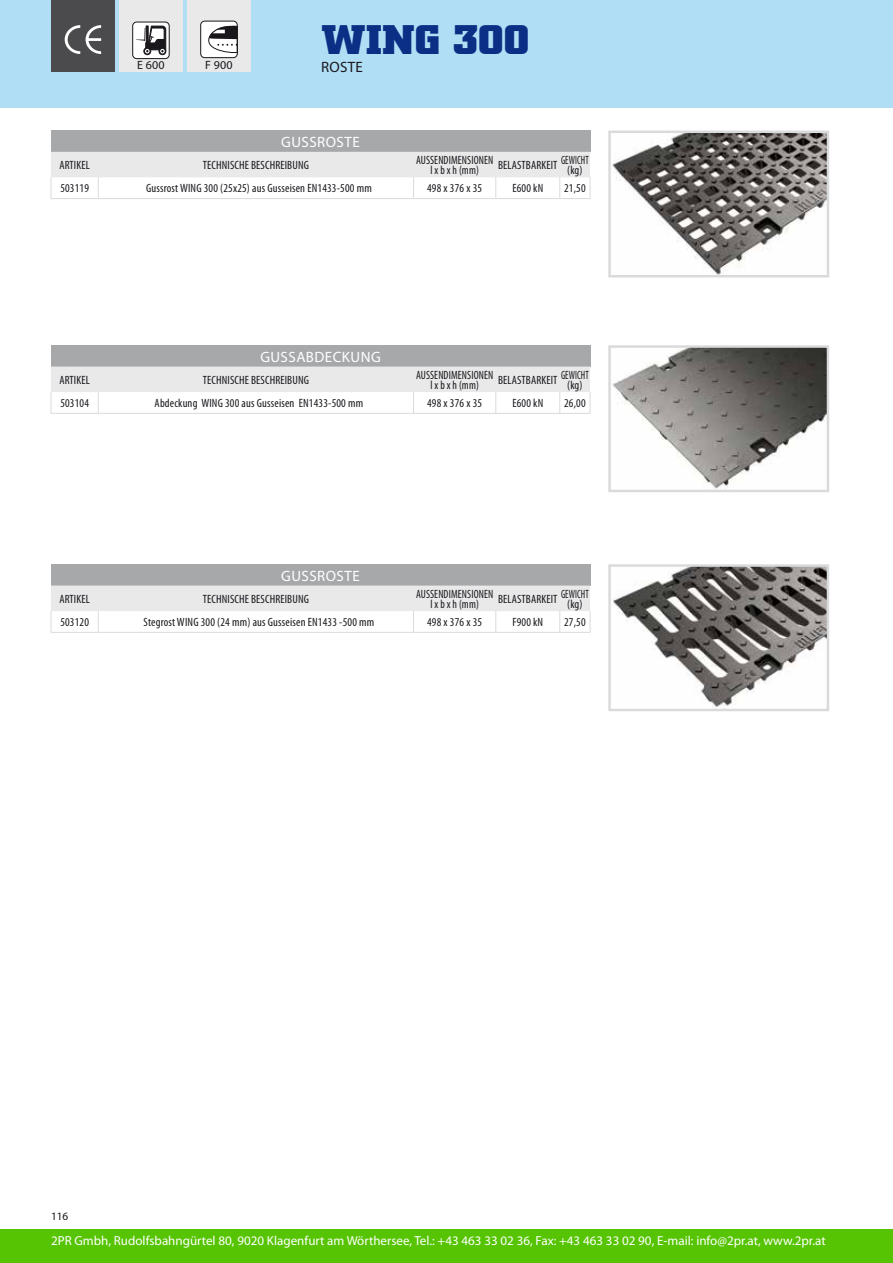
<style>
.page{position:relative;width:893px;height:1263px;background:#fff}
.page>*{position:absolute;margin:0;border:0;box-sizing:border-box;transform-origin:0 0}
.t1{font:700 42px "Square Slabserif 711 BT";color:#0a2f85;scale:1.1 1}
.t2{font:15px "Myriad Pro";letter-spacing:.03em;color:#fff}
.t3{font:15px "Myriad Pro";letter-spacing:.02em;color:#1a171c}
.t4{font:13.05px "Myriad Pro";color:#fff}
.t5{font:condensed 12px "Myriad Pro";letter-spacing:.01em;color:#1a171c}
.t6{font:condensed 12px/10.5px "Myriad Pro";letter-spacing:.01em;color:#1a171c;text-align:center;scale:.93 1}
.t7{font:12px "Myriad Pro";letter-spacing:.015em;color:#1a171c}
.t8{font:11.25px "Myriad Pro";color:#1a171c}
</style>
<div class="page">
<div style="left:0;top:1229px;width:893px;height:34px;background:#56c403"></div>
<div style="left:0;top:0;width:893px;height:107px;background:#b0dff5"></div>
<div style="left:51px;top:0;width:64px;height:72px;background:#4b4b4d"></div>
<svg style="left:65px;top:25px;width:15px;height:29px"></svg>
<svg style="left:86px;top:25px;width:15px;height:29px"></svg>
<img style="left:612px;top:348px;width:214px;height:141px">
<div style="left:608px;top:345px;width:221px;height:147px;border:2px solid #d9dadb"></div>
<img style="left:612px;top:134px;width:214px;height:140px">
<div style="left:608px;top:131px;width:221px;height:146px;border:2px solid #d9dadb"></div>
<img style="left:612px;top:567px;width:214px;height:140px">
<div style="left:608px;top:564px;width:221px;height:147px;border:2px solid #d9dadb"></div>
<div style="left:51px;top:131px;width:539px;height:21px;background:#a7a8aa"></div>
<svg style="left:51px;top:152px;width:540px;height:46px"></svg>
<hr style="left:51px;top:198px;width:47px;height:1px;background:#d9dadb">
<hr style="left:98px;top:198px;width:315px;height:1px;background:#d9dadb">
<hr style="left:413px;top:198px;width:83px;height:1px;background:#d9dadb">
<hr style="left:496px;top:198px;width:64px;height:1px;background:#d9dadb">
<hr style="left:560px;top:198px;width:30px;height:1px;background:#d9dadb">
<div style="left:51px;top:345px;width:539px;height:22px;background:#a7a8aa"></div>
<svg style="left:51px;top:367px;width:540px;height:46px"></svg>
<hr style="left:51px;top:413px;width:47px;height:1px;background:#d9dadb">
<hr style="left:98px;top:413px;width:315px;height:1px;background:#d9dadb">
<hr style="left:413px;top:413px;width:83px;height:1px;background:#d9dadb">
<hr style="left:496px;top:413px;width:64px;height:1px;background:#d9dadb">
<hr style="left:560px;top:413px;width:30px;height:1px;background:#d9dadb">
<div style="left:51px;top:564px;width:539px;height:22px;background:#a7a8aa"></div>
<svg style="left:51px;top:586px;width:540px;height:46px"></svg>
<hr style="left:51px;top:632px;width:47px;height:1px;background:#d9dadb">
<hr style="left:98px;top:632px;width:315px;height:1px;background:#d9dadb">
<hr style="left:413px;top:632px;width:83px;height:1px;background:#d9dadb">
<hr style="left:496px;top:632px;width:64px;height:1px;background:#d9dadb">
<hr style="left:560px;top:632px;width:30px;height:1px;background:#d9dadb">
<div style="left:119px;top:0;width:64px;height:72px;background:#e9e9ea"></div>
<svg style="left:133px;top:22px;width:36px;height:37px"></svg>
<div style="left:132px;top:22px;width:37px;height:37px;border:1px solid #1a171c;border-radius:4px"></div>
<div style="left:144px;top:48px;width:7px;height:7px;border:1px solid #1a171c;border-radius:50%"></div>
<div style="left:159px;top:48px;width:7px;height:7px;border:1px solid #1a171c;border-radius:50%"></div>
<svg style="left:136px;top:26px;width:30px;height:28px"></svg>
<div style="left:187px;top:0;width:64px;height:72px;background:#e9e9ea"></div>
<div style="left:201px;top:21px;width:36px;height:36px;background:#fff;border-radius:4px"></div>
<div style="left:200px;top:21px;width:38px;height:37px;border:1px solid #1a171c;border-radius:4px"></div>
<svg style="left:208px;top:26px;width:30px;height:27px"></svg>
<h1 class="t1" style="left:321px;top:14px;width:191px">WING 300</h1>
<p class="t7" style="left:137px;top:59px;width:29px">E 600</p>
<p class="t7" style="left:205px;top:59px;width:29px">F 900</p>
<p class="t3" style="left:321px;top:59px;width:43px">ROSTE</p>
<p class="t2" style="left:281px;top:134px;width:80px">GUSSROSTE</p>
<p class="t5" style="left:59px;top:159px;width:32px">ARTIKEL</p>
<p class="t5" style="left:203px;top:159px;width:108px">TECHNISCHE BESCHREIBUNG</p>
<p class="t6" style="left:416px;top:155px;width:85px">AUSSENDIMENSIONEN l x b x h (mm)</p>
<p class="t5" style="left:498px;top:159px;width:92px">BELASTBARKEIT GEWICHT</p>
<p class="t5" style="left:567px;top:164px;width:17px">(kg)</p>
<p class="t5" style="left:60px;top:182px;width:30px">503119</p>
<p class="t5" style="left:146px;top:182px;width:227px">Gussrost WING 300 (25x25) aus Gusseisen EN1433-500 mm</p>
<p class="t5" style="left:427px;top:182px;width:56px">498 x 376 x 35</p>
<p class="t5" style="left:512px;top:182px;width:32px">E600 kN</p>
<p class="t5" style="left:564px;top:182px;width:23px">21,50</p>
<p class="t2" style="left:260px;top:348px;width:122px">GUSSABDECKUNG</p>
<p class="t5" style="left:59px;top:373px;width:32px">ARTIKEL</p>
<p class="t5" style="left:203px;top:373px;width:108px">TECHNISCHE BESCHREIBUNG</p>
<p class="t6" style="left:416px;top:370px;width:85px">AUSSENDIMENSIONEN l x b x h (mm)</p>
<p class="t5" style="left:498px;top:373px;width:92px">BELASTBARKEIT GEWICHT</p>
<p class="t5" style="left:567px;top:379px;width:17px">(kg)</p>
<p class="t5" style="left:60px;top:397px;width:30px">503104</p>
<p class="t5" style="left:155px;top:397px;width:210px">Abdeckung WING 300 aus Gusseisen EN1433-500 mm</p>
<p class="t5" style="left:427px;top:397px;width:56px">498 x 376 x 35</p>
<p class="t5" style="left:512px;top:397px;width:32px">E600 kN</p>
<p class="t5" style="left:564px;top:397px;width:23px">26,00</p>
<p class="t2" style="left:281px;top:567px;width:80px">GUSSROSTE</p>
<p class="t5" style="left:59px;top:592px;width:32px">ARTIKEL</p>
<p class="t5" style="left:203px;top:592px;width:108px">TECHNISCHE BESCHREIBUNG</p>
<p class="t6" style="left:416px;top:589px;width:85px">AUSSENDIMENSIONEN l x b x h (mm)</p>
<p class="t5" style="left:498px;top:592px;width:92px">BELASTBARKEIT GEWICHT</p>
<p class="t5" style="left:567px;top:598px;width:17px">(kg)</p>
<p class="t5" style="left:60px;top:616px;width:30px">503120</p>
<p class="t5" style="left:144px;top:616px;width:232px">Stegrost WING 300 (24 mm) aus Gusseisen EN1433 -500 mm</p>
<p class="t5" style="left:427px;top:616px;width:56px">498 x 376 x 35</p>
<p class="t5" style="left:512px;top:616px;width:32px">F900 kN</p>
<p class="t5" style="left:564px;top:616px;width:23px">27,50</p>
<p class="t8" style="left:51px;top:1210px;width:19px">116</p>
<p class="t4" style="left:51px;top:1233px;width:776px">2PR Gmbh, Rudolfsbahngürtel 80, 9020 Klagenfurt am Wörthersee, Tel.: +43 463 33 02 36, Fax: +43 463 33 02 90, E-mail: info@2pr.at, www.2pr.at</p>
</div>
